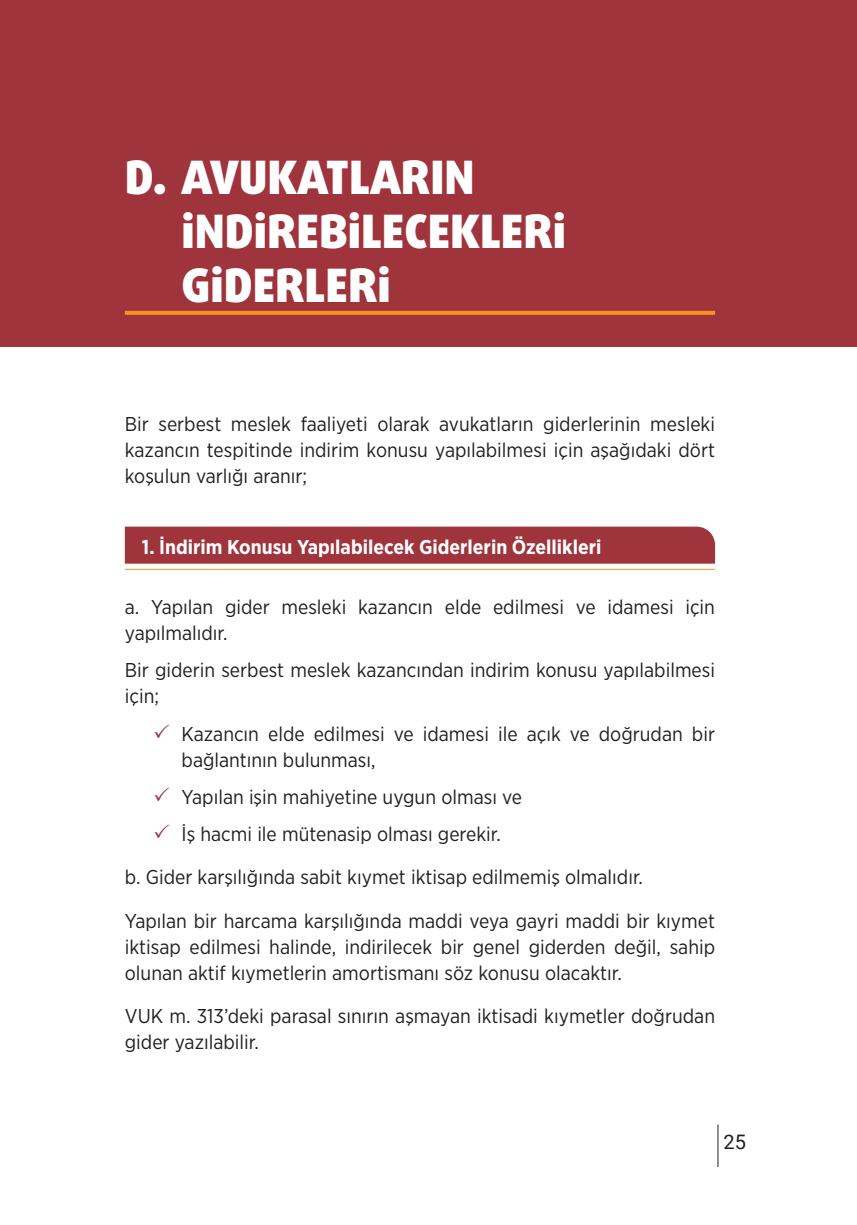
<style>
.page{position:relative;width:857px;height:1225px;background:#fff}
.page>*{position:absolute;margin:0;border:0;box-sizing:border-box;transform-origin:0 0}
.ana_başlık{font:900 46px/54px "Daxline Pro";color:#fff}
.standart{font:20px/26px "Gotham Narrow";color:#231f20}
.altbaslık_1{font:700 20px "Gotham Narrow";color:#fff}
.t1{font:20px "Roboto";color:#231f20}
</style>
<div class="page">
<hr style="left:717px;top:1124px;width:1px;height:43px;background:#231f20">
<div style="left:0;top:0;width:856px;height:347px;background:#9f343c"></div>
<svg style="left:125px;top:311px;width:589px;height:4px;background:#f38f1e"></svg>
<div style="left:125px;top:526px;width:589px;height:37px;background:#9f343c"></div>
<hr style="left:125px;top:569px;width:589px;height:1px;background:#f7931d">
<p class="ana_başlık" style="left:181px;top:151px;width:386px;text-indent:-57px">D. AVUKATLARIN<br>İNDİREBİLECEKLERİ<br>GİDERLERİ</p>
<p class="standart" style="left:125px;top:410px;width:591px;text-align:justify">Bir serbest meslek faaliyeti olarak avukatların giderlerinin mesleki kazancın tespitinde indirim konusu yapılabilmesi için aşağıdaki dört koşulun varlığı aranır;</p>
<p class="altbaslık_1" style="left:142px;top:534px;width:461px">1. İndirim Konusu Yapılabilecek Giderlerin Özellikleri</p>
<p class="standart" style="left:125px;top:593px;width:591px">a. Yapılan gider mesleki kazancın elde edilmesi ve idamesi için yapılmalıdır.</p>
<p class="standart" style="left:125px;top:657px;width:591px">Bir giderin serbest meslek kazancından indirim konusu yapılabilmesi için;</p>
<p class="standart" style="left:181px;top:720px;width:534px">Kazancın elde edilmesi ve idamesi ile açık ve doğrudan bir bağlantının bulunması,</p>
<p class="standart" style="left:181px;top:783px;width:342px">Yapılan işin mahiyetine uygun olması ve</p>
<p class="standart" style="left:181px;top:821px;width:321px">İş hacmi ile mütenasip olması gerekir.</p>
<p class="standart" style="left:125px;top:864px;width:519px">b. Gider karşılığında sabit kıymet iktisap edilmemiş olmalıdır.</p>
<p class="standart" style="left:125px;top:907px;width:591px;text-align:justify">Yapılan bir harcama karşılığında maddi veya gayri maddi bir kıymet iktisap edilmesi halinde, indirilecek bir genel giderden değil, sahip olunan aktif kıymetlerin amortismanı söz konusu olacaktır.</p>
<p class="standart" style="left:125px;top:1002px;width:591px">VUK m. 313’deki parasal sınırın aşmayan iktisadi kıymetler doğrudan gider yazılabilir.</p>
<p class="t1" style="left:723px;top:1127px;width:24px">25</p>
</div>
